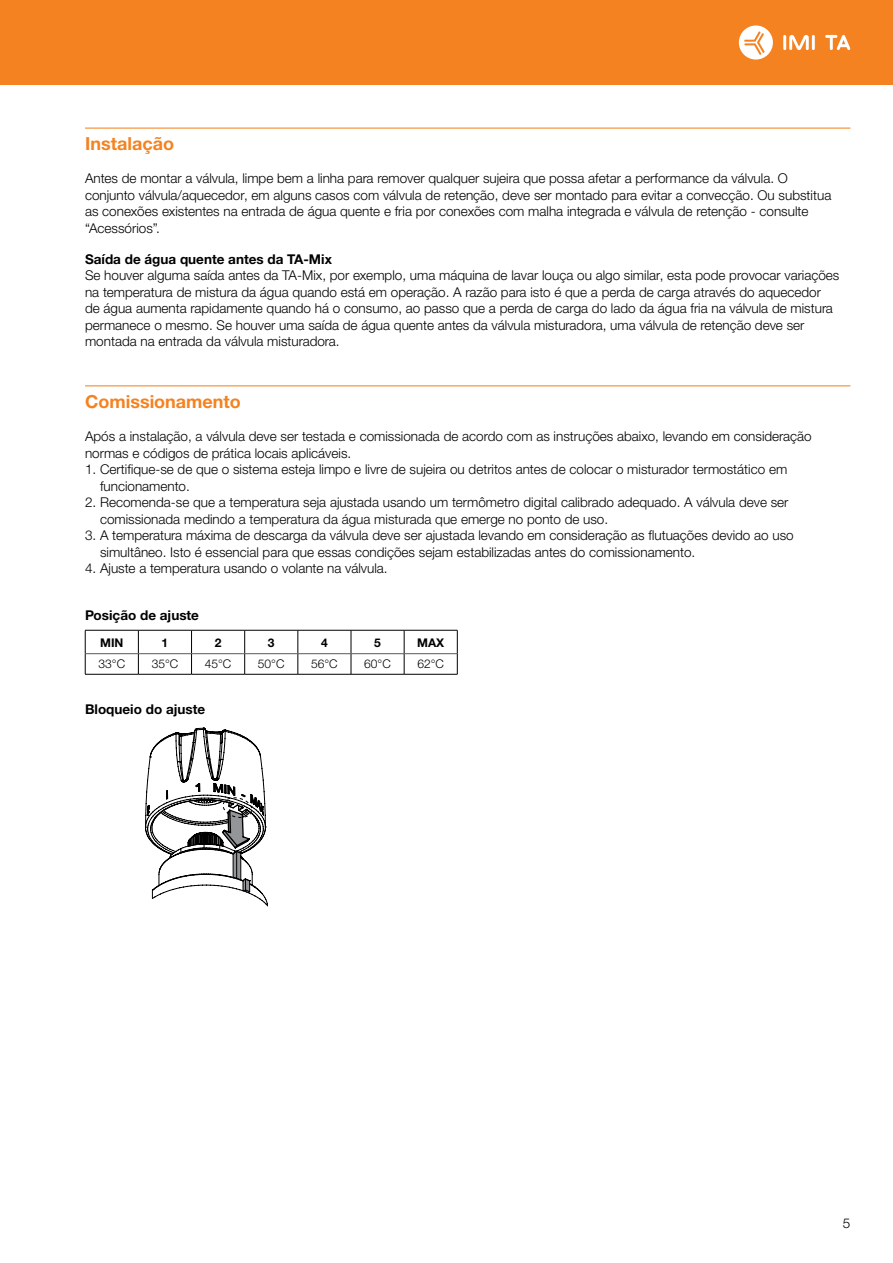
<style>
.page{position:relative;width:893px;height:1263px;background:#fff}
.page>*{position:absolute;margin:0;border:0;box-sizing:border-box;transform-origin:0 0}
.t1{font:700 18px "Helvetica Neue LTW1 G";color:#f58220}
.t2{font:300 13.5px/16.5px "Helvetica Neue LTW1 G";color:#000}
.t3{font:700 13.5px "Helvetica Neue LTW1 G";color:#000}
.t4{font:300 12px "Helvetica Neue LTW1 G";color:#000}
.t5{font:700 12px "Helvetica Neue LTW1 G";color:#000}
</style>
<div class="page">
<div style="left:0;top:0;width:893px;height:85px;background:#f58220"></div>
<hr style="left:783px;top:35px;width:3px;height:15px;background:#fff">
<hr style="left:812px;top:35px;width:3px;height:15px;background:#fff">
<svg style="left:789px;top:35px;width:20px;height:15px"></svg>
<svg style="left:825px;top:35px;width:25px;height:15px"></svg>
<svg style="left:739px;top:25px;width:34px;height:35px"></svg>
<hr style="left:85px;top:128px;width:765px;height:1px;background:#f58220">
<hr style="left:85px;top:385px;width:765px;height:1px;background:#f58220">
<hr style="left:85px;top:630px;width:53px;height:1px;background:#000">
<hr style="left:138px;top:630px;width:54px;height:1px;background:#000">
<hr style="left:192px;top:630px;width:53px;height:1px;background:#000">
<hr style="left:245px;top:630px;width:53px;height:1px;background:#000">
<hr style="left:298px;top:630px;width:53px;height:1px;background:#000">
<hr style="left:351px;top:630px;width:53px;height:1px;background:#000">
<hr style="left:404px;top:630px;width:53px;height:1px;background:#000">
<svg style="left:85px;top:630px;width:1px;height:44px"></svg>
<svg style="left:138px;top:630px;width:1px;height:44px"></svg>
<svg style="left:191px;top:630px;width:1px;height:44px"></svg>
<svg style="left:244px;top:630px;width:1px;height:44px"></svg>
<svg style="left:298px;top:630px;width:1px;height:44px"></svg>
<svg style="left:351px;top:630px;width:1px;height:44px"></svg>
<svg style="left:404px;top:630px;width:1px;height:44px"></svg>
<svg style="left:457px;top:630px;width:1px;height:44px"></svg>
<hr style="left:85px;top:674px;width:53px;height:1px;background:#000">
<hr style="left:138px;top:674px;width:54px;height:1px;background:#000">
<hr style="left:192px;top:674px;width:53px;height:1px;background:#000">
<hr style="left:245px;top:674px;width:53px;height:1px;background:#000">
<hr style="left:298px;top:674px;width:53px;height:1px;background:#000">
<hr style="left:351px;top:674px;width:53px;height:1px;background:#000">
<hr style="left:404px;top:674px;width:53px;height:1px;background:#000">
<hr style="left:85px;top:653px;width:53px;height:1px;background:#58595b">
<hr style="left:138px;top:653px;width:54px;height:1px;background:#58595b">
<hr style="left:192px;top:653px;width:53px;height:1px;background:#58595b">
<hr style="left:245px;top:653px;width:53px;height:1px;background:#58595b">
<hr style="left:298px;top:653px;width:53px;height:1px;background:#58595b">
<hr style="left:351px;top:653px;width:53px;height:1px;background:#58595b">
<hr style="left:404px;top:653px;width:53px;height:1px;background:#58595b">
<svg style="left:145px;top:728px;width:123px;height:178px"></svg>
<h1 class="t1" style="left:85px;top:132px;width:90px">Instalação</h1>
<p class="t2" style="left:85px;top:170px;width:748px">Antes de montar a válvula, limpe bem a linha para remover qualquer sujeira que possa afetar a performance da válvula. O conjunto válvula/aquecedor, em alguns casos com válvula de retenção, deve ser montado para evitar a convecção. Ou substitua as conexões existentes na entrada de água quente e fria por conexões com malha integrada e válvula de retenção - consulte “Acessórios”.</p>
<p class="t3" style="left:85px;top:250px;width:248px">Saída de água quente antes da TA-Mix</p>
<p class="t2" style="left:85px;top:267px;width:756px">Se houver alguma saída antes da TA-Mix, por exemplo, uma máquina de lavar louça ou algo similar, esta pode provocar variações na temperatura de mistura da água quando está em operação. A razão para isto é que a perda de carga através do aquecedor<br>de água aumenta rapidamente quando há o consumo, ao passo que a perda de carga do lado da água fria na válvula de mistura permanece o mesmo. Se houver uma saída de água quente antes da válvula misturadora, uma válvula de retenção deve ser montada na entrada da válvula misturadora.</p>
<h1 class="t1" style="left:85px;top:390px;width:157px">Comissionamento</h1>
<p class="t2" style="left:85px;top:428px;width:728px">Após a instalação, a válvula deve ser testada e comissionada de acordo com as instruções abaixo, levando em consideração normas e códigos de prática locais aplicáveis.</p>
<p class="t2" style="left:100px;top:461px;width:689px;text-indent:-15px">1. Certifique-se de que o sistema esteja limpo e livre de sujeira ou detritos antes de colocar o misturador termostático em funcionamento.</p>
<p class="t2" style="left:100px;top:494px;width:690px;text-indent:-15px">2. Recomenda-se que a temperatura seja ajustada usando um termômetro digital calibrado adequado. A válvula deve ser comissionada medindo a temperatura da água misturada que emerge no ponto de uso.</p>
<p class="t2" style="left:100px;top:527px;width:695px;text-indent:-15px">3. A temperatura máxima de descarga da válvula deve ser ajustada levando em consideração as flutuações devido ao uso simultâneo. Isto é essencial para que essas condições sejam estabilizadas antes do comissionamento.</p>
<p class="t2" style="left:85px;top:560px;width:304px">4. Ajuste a temperatura usando o volante na válvula.</p>
<p class="t3" style="left:85px;top:607px;width:116px">Posição de ajuste</p>
<p class="t5" style="left:100px;top:636px;width:25px">MIN</p>
<p class="t5" style="left:162px;top:636px;width:8px">1</p>
<p class="t5" style="left:215px;top:636px;width:8px">2</p>
<p class="t5" style="left:268px;top:636px;width:8px">3</p>
<p class="t5" style="left:321px;top:636px;width:8px">4</p>
<p class="t5" style="left:374px;top:636px;width:8px">5</p>
<p class="t5" style="left:417px;top:636px;width:29px">MAX</p>
<p class="t4" style="left:99px;top:657px;width:28px">33°C</p>
<p class="t4" style="left:152px;top:657px;width:28px">35°C</p>
<p class="t4" style="left:205px;top:657px;width:28px">45°C</p>
<p class="t4" style="left:258px;top:657px;width:28px">50°C</p>
<p class="t4" style="left:311px;top:657px;width:28px">56°C</p>
<p class="t4" style="left:364px;top:657px;width:28px">60°C</p>
<p class="t4" style="left:417px;top:657px;width:28px">62°C</p>
<p class="t3" style="left:85px;top:700px;width:122px">Bloqueio do ajuste</p>
<p class="t2" style="left:843px;top:1215px;width:9px">5</p>
</div>
